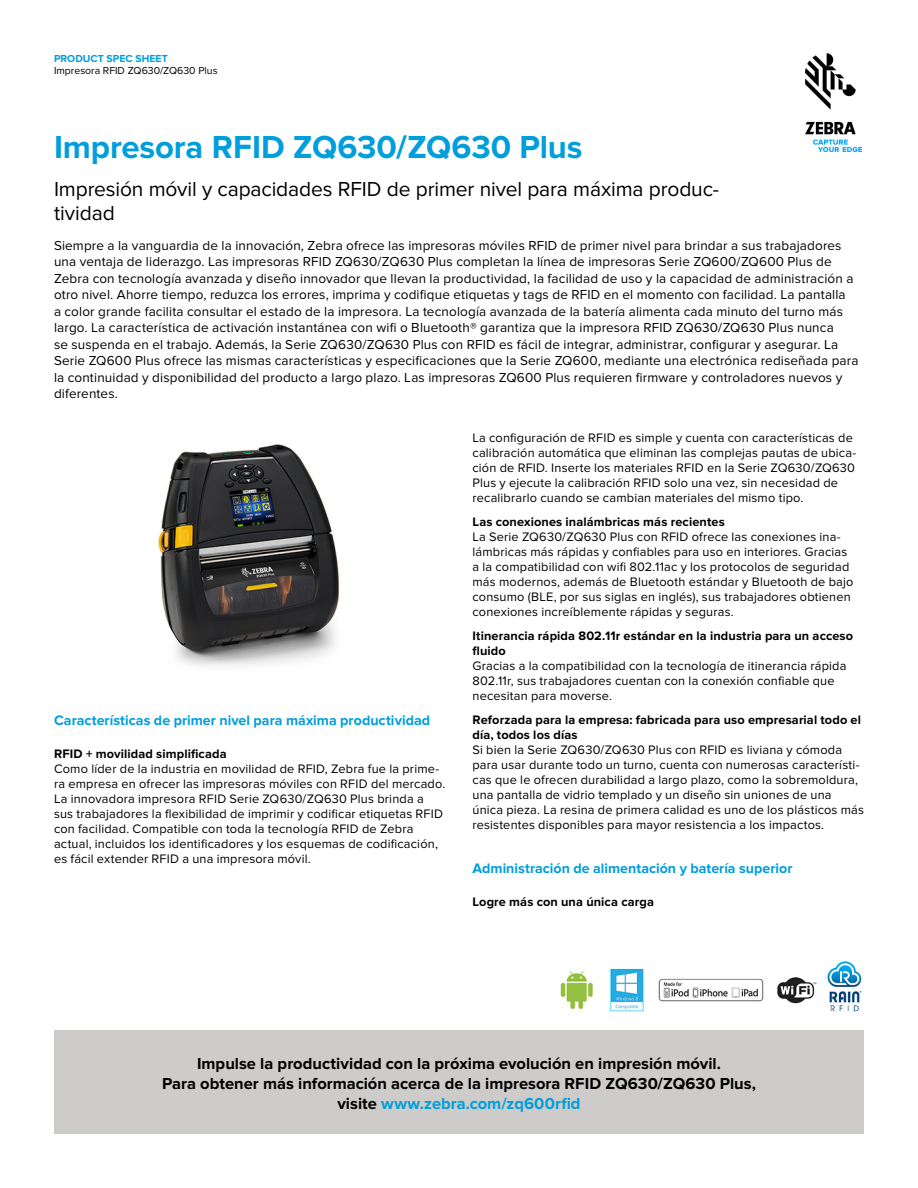
<style>
.page{position:relative;width:918px;height:1188px;background:#fff}
.page>*{position:absolute;margin:0;border:0;box-sizing:border-box;transform-origin:0 0}
.t1{font:700 33px "Proxima Nova";letter-spacing:-.005em;color:#009edb}
.t2{font:21px/24px "Proxima Nova";letter-spacing:-.005em;color:#000}
.t3{font:700 16.5px/20.2px "Proxima Nova";color:#000;text-align:center}
.t4{font:700 14.25px "Proxima Nova";color:#009edb}
.t5{font:13.5px/16.5px "Proxima Nova";letter-spacing:.01em;color:#000}
.t6{font:12.75px/15px "Proxima Nova";letter-spacing:.015em;color:#000}
.t7{font:700 12.75px/15px "Proxima Nova";letter-spacing:.01em;color:#000}
.t8{font:10.5px "Proxima Nova";color:#000}
.t9{font:700 10.5px "Proxima Nova";color:#009edb}
.s1{color:#009edb}
</style>
<div class="page">
<img style="left:805px;top:54px;width:57px;height:97px">
<div style="left:54px;top:1031px;width:810px;height:103px;background:#cdccca"></div>
<img style="left:560px;top:961px;width:302px;height:51px">
<img style="left:158px;top:444px;width:181px;height:222px">
<p class="t9" style="left:54px;top:52px;width:115px">PRODUCT SPEC SHEET</p>
<p class="t8" style="left:54px;top:64px;width:165px">Impresora RFID ZQ630/ZQ630 Plus</p>
<h1 class="t1" style="left:54px;top:128px;width:530px">Impresora RFID ZQ630/ZQ630 Plus</h1>
<h2 class="t2" style="left:54px;top:177px;width:667px">Impresión móvil y capacidades RFID de primer nivel para máxima produc&shy;tividad</h2>
<p class="t5" style="left:54px;top:237px;width:806px">Siempre a la vanguardia de la innovación, Zebra ofrece las impresoras móviles RFID de primer nivel para brindar a sus trabajadores una ventaja de liderazgo. Las impresoras RFID ZQ630/ZQ630 Plus completan la línea de impresoras Serie ZQ600/ZQ600 Plus de Zebra con tecnología avanzada y diseño innovador que llevan la productividad, la facilidad de uso y la capacidad de administración a otro nivel. Ahorre tiempo, reduzca los errores, imprima y codifique etiquetas y tags de RFID en el momento con facilidad. La pantalla<br>a color grande facilita consultar el estado de la impresora. La tecnología avanzada de la batería alimenta cada minuto del turno más largo. La característica de activación instantánea con wifi o Bluetooth® garantiza que la impresora RFID ZQ630/ZQ630 Plus nunca<br>se suspenda en el trabajo. Además, la Serie ZQ630/ZQ630 Plus con RFID es fácil de integrar, administrar, configurar y asegurar. La Serie ZQ600 Plus ofrece las mismas características y especificaciones que la Serie ZQ600, mediante una electrónica rediseñada para la continuidad y disponibilidad del producto a largo plazo. Las impresoras ZQ600 Plus requieren firmware y controladores nuevos y diferentes.</p>
<p class="t4" style="left:54px;top:712px;width:378px">Características de primer nivel para máxima productividad</p>
<p class="t7" style="left:54px;top:747px;width:174px">RFID + movilidad simplificada</p>
<p class="t6" style="left:54px;top:762px;width:393px">Como líder de la industria en movilidad de RFID, Zebra fue la prime&shy;ra empresa en ofrecer las impresoras móviles con RFID del mercado.<br>La innovadora impresora RFID Serie ZQ630/ZQ630 Plus brinda a sus trabajadores la flexibilidad de imprimir y codificar etiquetas RFID con facilidad. Compatible con toda la tecnología RFID de Zebra actual, incluidos los identificadores y los esquemas de codificación, es fácil extender RFID a una impresora móvil.</p>
<p class="t6" style="left:473px;top:431px;width:385px">La configuración de RFID es simple y cuenta con características de calibración automática que eliminan las complejas pautas de ubica&shy;ción de RFID. Inserte los materiales RFID en la Serie ZQ630/ZQ630<br>Plus y ejecute la calibración RFID solo una vez, sin necesidad de recalibrarlo cuando se cambian materiales del mismo tipo.</p>
<p class="t7" style="left:473px;top:515px;width:254px">Las conexiones inalámbricas más recientes</p>
<p class="t6" style="left:473px;top:530px;width:382px">La Serie ZQ630/ZQ630 Plus con RFID ofrece las conexiones ina&shy;lámbricas más rápidas y confiables para uso en interiores. Gracias a la compatibilidad con wifi 802.11ac y los protocolos de seguridad más modernos, además de Bluetooth estándar y Bluetooth de bajo consumo (BLE, por sus siglas en inglés), sus trabajadores obtienen conexiones increíblemente rápidas y seguras.</p>
<p class="t7" style="left:473px;top:629px;width:382px">Itinerancia rápida 802.11r estándar en la industria para un acceso fluido</p>
<p class="t6" style="left:473px;top:659px;width:376px">Gracias a la compatibilidad con la tecnología de itinerancia rápida<br>802.11r, sus trabajadores cuentan con la conexión confiable que necesitan para moverse.</p>
<p class="t7" style="left:473px;top:713px;width:390px">Reforzada para la empresa: fabricada para uso empresarial todo el día, todos los días</p>
<p class="t6" style="left:473px;top:743px;width:393px">Si bien la Serie ZQ630/ZQ630 Plus con RFID es liviana y cómoda para usar durante todo un turno, cuenta con numerosas característi&shy;cas que le ofrecen durabilidad a largo plazo, como la sobremoldura, una pantalla de vidrio templado y un diseño sin uniones de una única pieza. La resina de primera calidad es uno de los plásticos más resistentes disponibles para mayor resistencia a los impactos.</p>
<p class="t4" style="left:472px;top:860px;width:322px">Administración de alimentación y batería superior</p>
<p class="t7" style="left:472px;top:894px;width:183px">Logre más con una única carga</p>
<p class="t3" style="left:162px;top:1053px;width:595px">Impulse la productividad con la próxima evolución en impresión móvil.<br>Para obtener más información acerca de la impresora RFID ZQ630/ZQ630 Plus, visite <span class="s1">www.zebra.com/zq600rfid</span></p>
</div>
